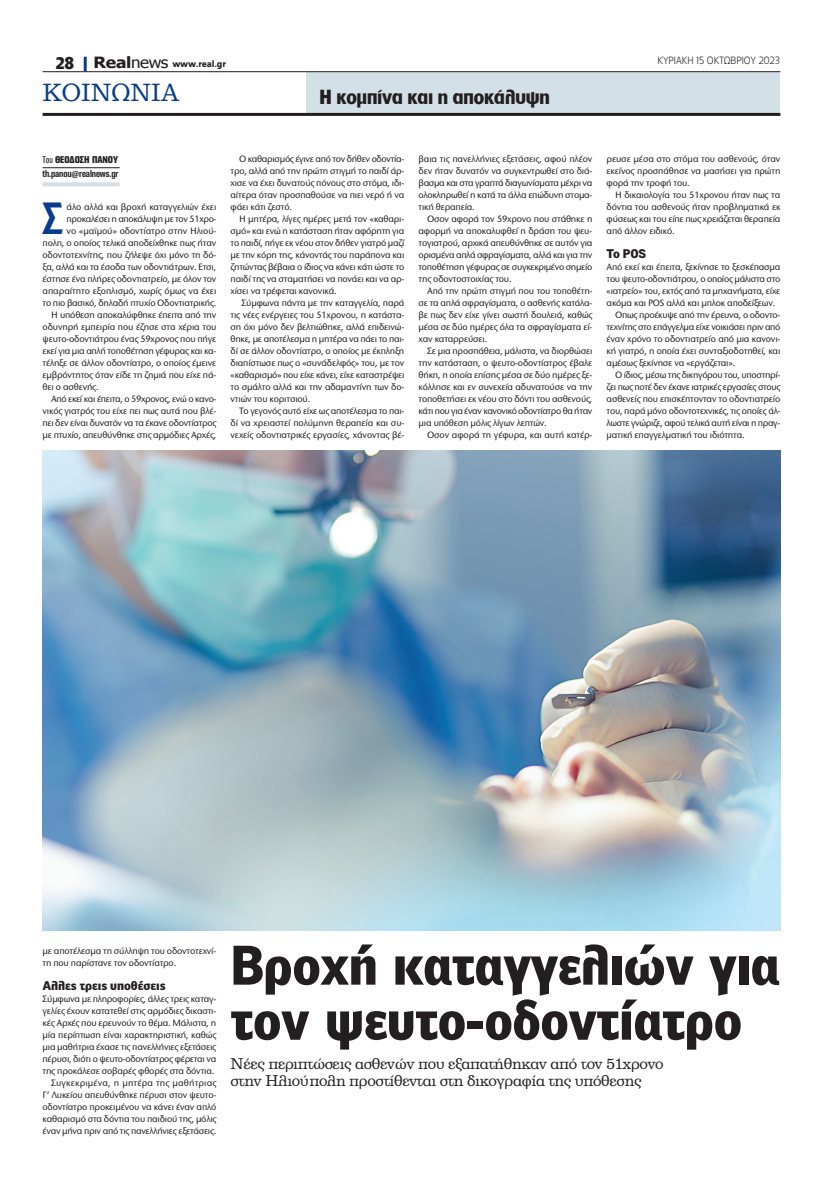
<style>
.page{position:relative;width:823px;height:1191px;background:#fff}
.page>*{position:absolute;margin:0;border:0;box-sizing:border-box;transform-origin:0 0}
.t1{font:900 53px/55px "PF Bell Gothic Text";letter-spacing:-.01em;color:#231f20;scale:.96 1}
.t2{font:500 42px "PF Lounge";color:#083e89}
.t3{font:24px "PF Clarendon";color:#083e89;scale:.96 1}
.t4{font:700 19px "PF Lounge";color:#231f20}
.t5{font:700 16px "PF Lounge";color:#231f20}
.t6{font:15px/17px "PF Clarendon";letter-spacing:-.02em;color:#231f20}
.t7{font:900 12px "PF Bell Gothic Text";letter-spacing:-.005em;color:#231f20}
.t8{font:300 10px "PF Lounge";letter-spacing:-.005em;color:#231f20;scale:.96 1}
.t9{font:700 10px "PF Akzidenz Text Cond";letter-spacing:-.01em;color:#231f20}
.t10{font:900 10px "PF Akzidenz Text Cond";letter-spacing:-.01em;color:#231f20}
.t11{font:500 9.6px/12px "Stone Sans ITC Hel";letter-spacing:-.02em;color:#231f20;text-align:justify}
.t12{font:900 9px "PF Catalog";letter-spacing:-.02em;color:#231f20;scale:.96 1}
.s1{font-family:"Tahoma";font-weight:700;font-size:15.5px}
.s2{font-family:"Tahoma";font-weight:400;font-size:15.5px}
.s3{font-weight:400}
</style>
<div class="page">
<div style="left:306px;top:72px;width:474px;height:41px;background:#d4e0e7"></div>
<hr style="left:43px;top:71px;width:737px;height:1px;background:#231f20">
<hr style="left:43px;top:113px;width:737px;height:3px;background:#231f20">
<hr style="left:84px;top:57px;width:3px;height:14px;background:#083e89">
<hr style="left:43px;top:167px;width:77px;height:1px;background:#231f20">
<hr style="left:43px;top:182px;width:77px;height:4px;background:#d4e0e7">
<img style="left:43px;top:450px;width:737px;height:480px">
<p class="t12" style="left:94px;top:59px;width:139px"><span class="s1">Real</span><span class="s2">news</span> www.real.gr</p>
<p class="t8" style="left:657px;top:55px;width:129px">κυριακη 15 ΟΚΤΩβριου 2023</p>
<h3 class="t5" style="left:56px;top:54px;width:20px">28</h3>
<h3 class="t3" style="left:43px;top:80px;width:144px">κοινωνια</h3>
<h3 class="t4" style="left:319px;top:86px;width:231px">Η κομπίνα και η αποκάλυψη</h3>
<p class="t10" style="left:43px;top:154px;width:77px"><span class="s3">Του</span> ΘΕΟΔΟΣΗ ΠΑΝΟΥ</p>
<p class="t11" style="left:230px;top:153px;width:175px;text-indent:9px">Ο καθαρισμός έγινε από τον δήθεν οδοντία&shy;τρο, αλλά από την πρώτη στιγμή το παιδί άρ&shy;χισε να έχει δυνατούς πόνους στο στόμα, ιδι&shy;αίτερα όταν προσπαθούσε να πιει νερό ή να φάει κάτι ζεστό.</p>
<p class="t11" style="left:230px;top:213px;width:175px;text-indent:9px">Η μητέρα, λίγες ημέρες μετά τον «καθαρι&shy;σμό» και ενώ η κατάσταση ήταν αφόρητη για το παιδί, πήγε εκ νέου στον δήθεν γιατρό μαζί με την κόρη της, κάνοντάς του παράπονα και ζητώντας βέβαια ο ίδιος να κάνει κάτι ώστε το παιδί της να σταματήσει να πονάει και να αρ&shy;χίσει να τρέφεται κανονικά.</p>
<p class="t11" style="left:230px;top:297px;width:175px;text-indent:11px">Σύμφωνα πάντα με την καταγγελία, παρά τις νέες ενέργειες του 51χρονου, η κατάστα&shy;ση όχι μόνο δεν βελτιώθηκε, αλλά επιδεινώ&shy;θηκε, με αποτέλεσμα η μητέρα να πάει το παι&shy;δί σε άλλον οδοντίατρο, ο οποίος με έκπληξη διαπίστωσε πως ο «συνάδελφός» του, με τον «καθαρισμό» που είχε κάνει, είχε καταστρέψει το σμάλτο αλλά και την αδαμαντίνη των δο&shy;ντιών του κοριτσιού.</p>
<p class="t11" style="left:230px;top:405px;width:175px;text-indent:9px">Το γεγονός αυτό είχε ως αποτέλεσμα το παι&shy;δί να χρειαστεί πολύμηνη θεραπεία και συ&shy;νεχείς οδοντιατρικές εργασίες, χάνοντας βέ-</p>
<p class="t9" style="left:43px;top:169px;width:77px">th.panou@realnews.gr</p>
<h2 class="t2" style="left:43px;top:195px;width:22px">Σ</h2>
<p class="t11" style="left:67px;top:201px;width:151px">άλο αλλά και βροχή καταγγελιών έχει</p>
<p class="t11" style="left:67px;top:213px;width:151px">προκαλέσει η αποκάλυψη με τον 51χρο-</p>
<p class="t11" style="left:67px;top:225px;width:151px">νο «μαϊμού» οδοντίατρο στην Ηλιού-</p>
<p class="t11" style="left:43px;top:237px;width:175px">πολη, ο οποίος τελικά αποδείχθηκε πως ήταν</p>
<p class="t11" style="left:43px;top:249px;width:175px">οδοντοτεχνίτης, που ζήλεψε όχι μόνο τη δό-</p>
<p class="t11" style="left:43px;top:261px;width:175px">ξα, αλλά και τα έσοδα των οδοντιάτρων. Ετσι,</p>
<p class="t11" style="left:43px;top:273px;width:175px">έστησε ένα πλήρες οδοντιατρείο, με όλον τον</p>
<p class="t11" style="left:43px;top:285px;width:175px">απαραίτητο εξοπλισμό, χωρίς όμως να έχει</p>
<p class="t11" style="left:43px;top:297px;width:175px">το πιο βασικό, δηλαδή πτυχίο Οδοντιατρικής.</p>
<p class="t11" style="left:51px;top:309px;width:167px">Η υπόθεση αποκαλύφθηκε έπειτα από την</p>
<p class="t11" style="left:43px;top:321px;width:175px">οδυνηρή εμπειρία που έζησε στα χέρια του</p>
<p class="t11" style="left:43px;top:333px;width:175px">ψευτο-οδοντιάτρου ένας 59χρονος που πήγε</p>
<p class="t11" style="left:43px;top:345px;width:175px">εκεί για μια απλή τοποθέτηση γέφυρας και κα-</p>
<p class="t11" style="left:43px;top:357px;width:175px">τέληξε σε άλλον οδοντίατρο, ο οποίος έμεινε</p>
<p class="t11" style="left:43px;top:369px;width:175px">εμβρόντητος όταν είδε τη ζημιά που είχε πά-</p>
<p class="t11" style="left:43px;top:381px;width:57px">θει ο ασθενής.</p>
<p class="t11" style="left:51px;top:393px;width:167px">Από εκεί και έπειτα, ο 59χρονος, ενώ ο κανο-</p>
<p class="t11" style="left:43px;top:405px;width:175px">νικός γιατρός του είχε πει πως αυτά που βλέ-</p>
<p class="t11" style="left:43px;top:417px;width:175px">πει δεν είναι δυνατόν να τα έκανε οδοντίατρος</p>
<p class="t11" style="left:43px;top:429px;width:175px">με πτυχίο, απευθύνθηκε στις αρμόδιες Αρχές,</p>
<p class="t11" style="left:418px;top:153px;width:175px">βαια τις πανελλήνιες εξετάσεις, αφού πλέον δεν ήταν δυνατόν να συγκεντρωθεί στο διά&shy;βασμα και στα γραπτά διαγωνίσματα μέχρι να ολοκληρωθεί η κατά τα άλλα επώδυνη στομα&shy;τική θεραπεία.</p>
<p class="t11" style="left:418px;top:213px;width:175px;text-indent:9px">Οσον αφορά τον 59χρονο που στάθηκε η αφορμή να αποκαλυφθεί η δράση του ψευ&shy;τογιατρού, αρχικά απευθύνθηκε σε αυτόν για ορισμένα απλά σφραγίσματα, αλλά και για την τοποθέτηση γέφυρας σε συγκεκριμένο σημείο της οδοντοστοιχίας του.</p>
<p class="t11" style="left:418px;top:285px;width:175px;text-indent:9px">Από την πρώτη στιγμή που του τοποθέτη&shy;σε τα απλά σφραγίσματα, ο ασθενής κατάλα&shy;βε πως δεν είχε γίνει σωστή δουλειά, καθώς μέσα σε δύο ημέρες όλα τα σφραγίσματα εί&shy;χαν καταρρεύσει.</p>
<p class="t11" style="left:418px;top:345px;width:175px;text-indent:9px">Σε μια προσπάθεια, μάλιστα, να διορθώσει την κατάσταση, ο ψευτο-οδοντίατρος έβαλε θήκη, η οποία επίσης μέσα σε δύο ημέρες ξε&shy;κόλλησε και εν συνεχεία αδυνατούσε να την τοποθετήσει εκ νέου στο δόντι του ασθενούς, κάτι που για έναν κανονικό οδοντίατρο θα ήταν μια υπόθεση μόλις λίγων λεπτών.</p>
<p class="t11" style="left:427px;top:429px;width:167px">Οσον αφορά τη γέφυρα, και αυτή κατέρ-</p>
<p class="t11" style="left:606px;top:153px;width:175px">ρευσε μέσα στο στόμα του ασθενούς, όταν εκείνος προσπάθησε να μασήσει για πρώτη φορά την τροφή του.</p>
<p class="t11" style="left:606px;top:189px;width:175px;text-indent:9px">Η δικαιολογία του 51χρονου ήταν πως τα δόντια του ασθενούς ήταν προβληματικά εκ φύσεως και του είπε πως χρειάζεται θεραπεία από άλλον ειδικό.</p>
<p class="t7" style="left:606px;top:246px;width:41px">Το POS</p>
<p class="t11" style="left:606px;top:261px;width:175px">Από εκεί και έπειτα, ξεκίνησε το ξεσκέπασμα</p>
<p class="t11" style="left:606px;top:273px;width:175px">του ψευτο-οδοντιάτρου, ο οποίος μάλιστα στο</p>
<p class="t11" style="left:606px;top:285px;width:175px">«ιατρείο» του, εκτός από τα μηχανήματα, είχε</p>
<p class="t11" style="left:606px;top:297px;width:170px">ακόμα και POS αλλά και μπλοκ αποδείξεων.</p>
<p class="t11" style="left:614px;top:309px;width:167px">Οπως προέκυψε από την έρευνα, ο οδοντο-</p>
<p class="t11" style="left:606px;top:321px;width:175px">τεχνίτης στο επάγγελμα είχε νοικιάσει πριν από</p>
<p class="t11" style="left:606px;top:333px;width:175px">έναν χρόνο το οδοντιατρείο από μια κανονι-</p>
<p class="t11" style="left:606px;top:345px;width:175px">κή γιατρό, η οποία έχει συνταξιοδοτηθεί, και</p>
<p class="t11" style="left:606px;top:357px;width:130px">αμέσως ξεκίνησε να «εργάζεται».</p>
<p class="t11" style="left:614px;top:369px;width:167px">Ο ίδιος, μέσω της δικηγόρου του, υποστηρί-</p>
<p class="t11" style="left:606px;top:381px;width:175px">ζει πως ποτέ δεν έκανε ιατρικές εργασίες στους</p>
<p class="t11" style="left:606px;top:393px;width:175px">ασθενείς που επισκέπτονταν το οδοντιατρείο</p>
<p class="t11" style="left:606px;top:405px;width:175px">του, παρά μόνο οδοντοτεχνικές, τις οποίες άλ-</p>
<p class="t11" style="left:606px;top:417px;width:175px">λωστε γνώριζε, αφού τελικά αυτή είναι η πραγ-</p>
<p class="t11" style="left:606px;top:429px;width:139px">ματική επαγγελματική του ιδιότητα.</p>
<p class="t11" style="left:43px;top:945px;width:175px">με αποτέλεσμα τη σύλληψη του οδοντοτεχνί&shy;τη που παρίστανε τον οδοντίατρο.</p>
<p class="t7" style="left:43px;top:978px;width:124px">Αλλες τρεις υποθέσεις</p>
<p class="t11" style="left:43px;top:993px;width:175px;text-align:right">Σύμφωνα με πληροφορίες, άλλες τρεις καταγ&shy;γελίες έχουν κατατεθεί στις αρμόδιες δικαστι&shy;κές Αρχές που ερευνούν το θέμα. Μάλιστα, η μία περίπτωση είναι χαρακτηριστική, καθώς μια μαθήτρια έχασε τις πανελλήνιες εξετάσεις πέρυσι, διότι ο ψευτο-οδοντίατρος φέρεται να της προκάλεσε σοβαρές φθορές στα δόντια.<br>Συγκεκριμένα, η μητέρα της μαθήτριας Γ’ Λυκείου απευθύνθηκε πέρυσι στον ψευτο&shy;οδοντίατρο προκειμένου να κάνει έναν απλό καθαρισμό στα δόντια του παιδιού της, μόλις έναν μήνα πριν από τις πανελλήνιες εξετάσεις.</p>
<h1 class="t1" style="left:230px;top:936px;width:573px">Βροχή καταγγελιών για τον ψευτο-οδοντίατρο</h1>
<h3 class="t6" style="left:230px;top:1055px;width:434px">Νέες περιπτώσεις ασθενών που εξαπατήθηκαν από τον 51χρονο στην Ηλιούπολη προστίθενται στη δικογραφία της υπόθεσης</h3>
</div>
